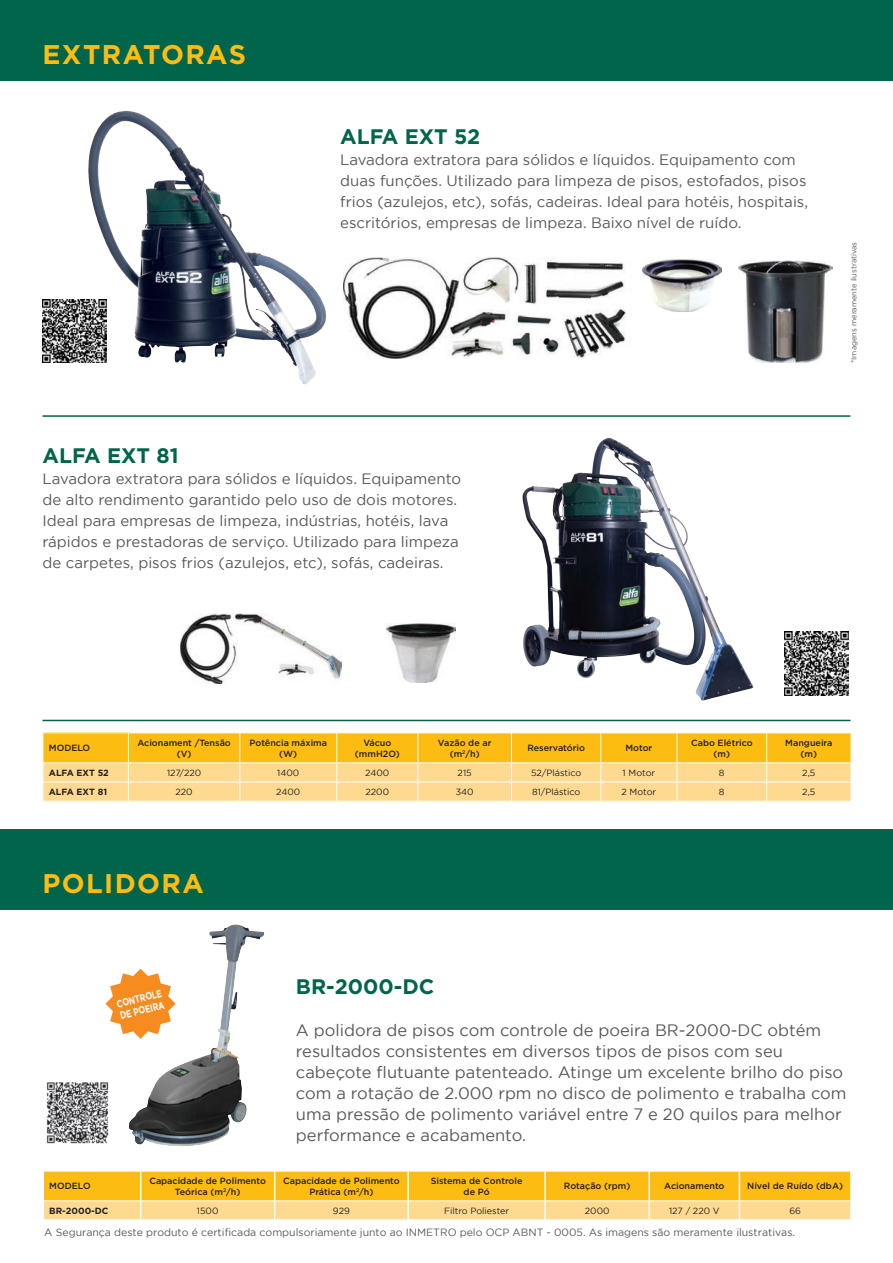
<style>
.page{position:relative;width:893px;height:1263px;background:#fff}
.page>*{position:absolute;margin:0;border:0;box-sizing:border-box;transform-origin:0 0}
.t1{font:700 27px "Gotham";letter-spacing:.05em;color:#fdbc12}
.t2{font:700 21px "Gotham";color:#00654a}
.t3{font:16.5px/21px "Gotham";color:#57585a}
.t4{font:15px/21px "Gotham";color:#57585a}
.t5{font:10.5px "Gotham";color:#58595b}
.t6{font:700 10.5px/12px "Gotham";color:#fff;scale:.75 1}
.t7{font:500 9px/10.8px "Gotham";color:#231f20;text-align:center}
.t8{font:9px "Gotham";color:#231f20}
.t9{font:700 9px "Gotham";color:#231f20}
.t10{font:7.5px "Gotham";color:#57585a}
</style>
<div class="page">
<div style="left:0;top:0;width:893px;height:81px;background:#00654a"></div>
<img style="left:344px;top:258px;width:282px;height:100px">
<img style="left:642px;top:259px;width:80px;height:53px">
<img style="left:738px;top:261px;width:95px;height:102px">
<img style="left:180px;top:614px;width:161px;height:70px">
<img style="left:386px;top:623px;width:70px;height:60px">
<div style="left:0;top:829px;width:893px;height:81px;background:#00654a"></div>
<img style="left:129px;top:924px;width:135px;height:222px">
<svg style="left:43px;top:1171px;width:808px;height:48px;background:#fdca4a"></svg>
<svg style="left:43px;top:733px;width:808px;height:68px;background:#fdcf60"></svg>
<hr style="left:43px;top:762px;width:85px;height:1px;background:#fff">
<img style="left:88px;top:110px;width:238px;height:275px">
<hr style="left:43px;top:415px;width:807px;height:2px;background:#00654a">
<img style="left:522px;top:437px;width:232px;height:264px">
<img style="left:43px;top:299px;width:63px;height:64px">
<img style="left:785px;top:631px;width:64px;height:64px">
<img style="left:46px;top:1082px;width:63px;height:62px">
<hr style="left:43px;top:720px;width:807px;height:1px;background:#00654a">
<svg style="left:105px;top:969px;width:71px;height:70px"></svg>
<h1 class="t1" style="left:43px;top:36px;width:205px">EXTRATORAS</h1>
<h2 class="t2" style="left:340px;top:123px;width:142px">ALFA EXT 52</h2>
<p class="t4" style="left:340px;top:149px;width:469px">Lavadora extratora para sólidos e líquidos. Equipamento com duas funções. Utilizado para limpeza de pisos, estofados, pisos frios (azulejos, etc), sofás, cadeiras. Ideal para hotéis, hospitais, escritórios, empresas de limpeza. Baixo nível de ruído.</p>
<h2 class="t2" style="left:43px;top:442px;width:138px">ALFA EXT 81</h2>
<p class="t4" style="left:43px;top:468px;width:420px">Lavadora extratora para sólidos e líquidos. Equipamento de alto rendimento garantido pelo uso de dois motores.<br>Ideal para empresas de limpeza, indústrias, hotéis, lava rápidos e prestadoras de serviço. Utilizado para limpeza de carpetes, pisos frios (azulejos, etc), sofás, cadeiras.</p>
<p class="t10" style="left:850px;top:363px;width:123px;rotate:-90deg">*Imagens meramente ilustrativas</p>
<p class="t7" style="left:49px;top:743px;width:43px">MODELO</p>
<p class="t7" style="left:137px;top:737px;width:95px">Acionament /Tensão (V)</p>
<p class="t7" style="left:249px;top:737px;width:79px">Potência máxima (W)</p>
<p class="t7" style="left:355px;top:737px;width:46px">Vácuo (mmH2O)</p>
<p class="t7" style="left:438px;top:737px;width:55px">Vazão de ar (m<sup>2</sup>/h)</p>
<p class="t7" style="left:527px;top:743px;width:59px">Reservatório</p>
<p class="t7" style="left:625px;top:743px;width:28px">Motor</p>
<p class="t7" style="left:691px;top:737px;width:63px">Cabo Elétrico (m)</p>
<p class="t7" style="left:785px;top:737px;width:49px">Mangueira (m)</p>
<p class="t9" style="left:49px;top:767px;width:62px">ALFA EXT 52</p>
<p class="t8" style="left:167px;top:768px;width:36px">127/220</p>
<p class="t8" style="left:277px;top:768px;width:24px">1400</p>
<p class="t8" style="left:365px;top:768px;width:26px">2400</p>
<p class="t8" style="left:458px;top:768px;width:16px">215</p>
<p class="t8" style="left:531px;top:768px;width:52px">52/Plástico</p>
<p class="t8" style="left:623px;top:768px;width:34px">1 Motor</p>
<p class="t8" style="left:719px;top:768px;width:7px">8</p>
<p class="t8" style="left:802px;top:768px;width:15px">2,5</p>
<p class="t9" style="left:49px;top:786px;width:60px">ALFA EXT 81</p>
<p class="t8" style="left:175px;top:787px;width:19px">220</p>
<p class="t8" style="left:276px;top:787px;width:26px">2400</p>
<p class="t8" style="left:365px;top:787px;width:25px">2200</p>
<p class="t8" style="left:456px;top:787px;width:19px">340</p>
<p class="t8" style="left:532px;top:787px;width:50px">81/Plástico</p>
<p class="t8" style="left:621px;top:787px;width:36px">2 Motor</p>
<p class="t8" style="left:719px;top:787px;width:7px">8</p>
<p class="t8" style="left:802px;top:787px;width:15px">2,5</p>
<h1 class="t1" style="left:43px;top:866px;width:163px">POLIDORA</h1>
<p class="t6" style="left:116px;top:998px;width:63px;rotate:-14deg">CONTROLE<br>DE POEIRA</p>
<h2 class="t2" style="left:296px;top:972px;width:140px">BR-2000-DC</h2>
<p class="t3" style="left:296px;top:1019px;width:552px">A polidora de pisos com controle de poeira BR-2000-DC obtém resultados consistentes em diversos tipos de pisos com seu cabeçote flutuante patenteado. Atinge um excelente brilho do piso com a rotação de 2.000 rpm no disco de polimento e trabalha com uma pressão de polimento variável entre 7 e 20 quilos para melhor performance e acabamento.</p>
<p class="t7" style="left:49px;top:1181px;width:43px">MODELO</p>
<p class="t7" style="left:149px;top:1175px;width:118px">Capacidade de Polimento<br>Teórica (m<sup>2</sup>/h)</p>
<p class="t7" style="left:283px;top:1175px;width:118px">Capacidade de Polimento<br>Prática (m<sup>2</sup>/h)</p>
<p class="t7" style="left:431px;top:1175px;width:93px">Sistema de Controle de Pó</p>
<p class="t7" style="left:564px;top:1181px;width:68px">Rotação (rpm)</p>
<p class="t7" style="left:664px;top:1181px;width:62px">Acionamento</p>
<p class="t7" style="left:747px;top:1181px;width:97px">Nível de Ruído (dbA)</p>
<p class="t9" style="left:49px;top:1205px;width:61px">BR-2000-DC</p>
<p class="t8" style="left:197px;top:1206px;width:23px">1500</p>
<p class="t8" style="left:333px;top:1206px;width:18px">929</p>
<p class="t8" style="left:444px;top:1206px;width:66px">Filtro Poliester</p>
<p class="t8" style="left:585px;top:1206px;width:26px">2000</p>
<p class="t8" style="left:669px;top:1206px;width:52px">127 / 220 V</p>
<p class="t8" style="left:789px;top:1206px;width:13px">66</p>
<p class="t5" style="left:44px;top:1227px;width:752px">A Segurança deste produto é certificada compulsoriamente junto ao INMETRO pelo OCP ABNT - 0005. As imagens são meramente ilustrativas.</p>
</div>
